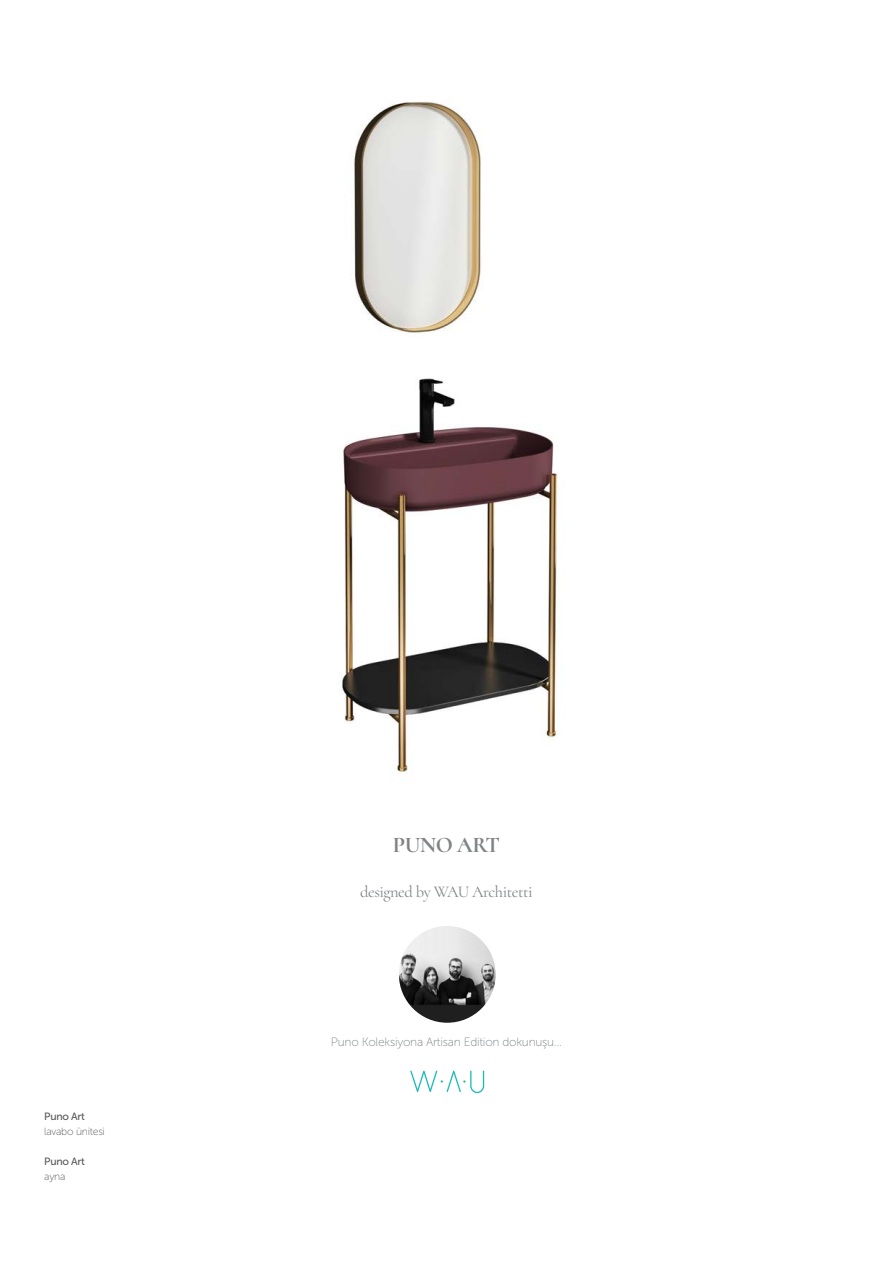
<style>
.page{position:relative;width:893px;height:1263px;background:#fff}
.page>*{position:absolute;margin:0;border:0;box-sizing:border-box;transform-origin:0 0}
.giant_Title{font:700 22.5px "Cormorant";letter-spacing:-.03em;color:#808285}
.giant_Title-2{font:16.5px "Cormorant";letter-spacing:-.03em;color:#808285}
.text_01{font:12px "Museo Sans 100";letter-spacing:-.02em;color:#808285}
.t1{font:10.5px "Museo Sans 100";letter-spacing:-.025em;color:#57585a}
.t2{font:10.5px "Museo Sans 500";letter-spacing:-.025em;color:#57585a}
</style>
<div class="page">
<svg style="left:410px;top:1070px;width:74px;height:23px"></svg>
<img style="left:399px;top:926px;width:97px;height:97px">
<img style="left:342px;top:101px;width:216px;height:673px">
<p class="t2" style="left:44px;top:1110px;width:42px">Puno Art</p>
<p class="t1" style="left:44px;top:1126px;width:62px">lavabo ünitesi</p>
<p class="t2" style="left:44px;top:1155px;width:42px">Puno Art</p>
<p class="t1" style="left:44px;top:1171px;width:23px">ayna</p>
<p class="giant_Title" style="left:393px;top:830px;width:109px">PUNO ART</p>
<p class="giant_Title-2" style="left:360px;top:881px;width:174px">designed by WAU Architetti</p>
<p class="text_01" style="left:331px;top:1035px;width:233px">Puno Koleksiyona Artisan Edition dokunuşu...</p>
</div>
